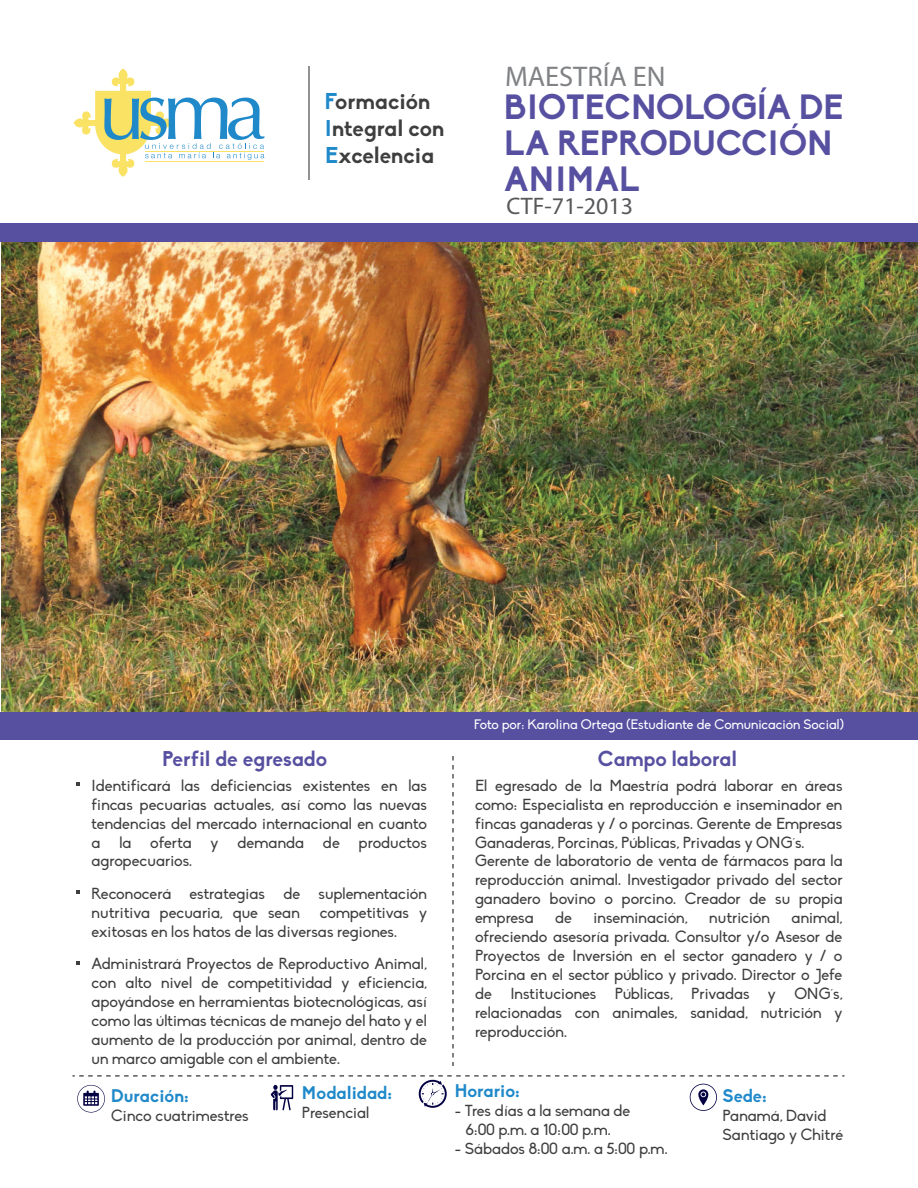
<style>
.page{position:relative;width:918px;height:1188px;background:#fff}
.page>*{position:absolute;margin:0;border:0;box-sizing:border-box;transform-origin:0 0}
.t1{font:700 34.5px/36px "Biko";color:#5750a1}
.t2{font:28.5px "Myriad Pro";color:#808285}
.t3{font:24px "Myriad Pro";color:#57585a}
.t4{font:700 22.5px/27px "Biko";color:#3e3e3f}
.t5{font:700 21px "Biko";color:#5750a1}
.t6{font:700 18px "Biko";color:#1f89ca}
.t7{font:15.75px/18.9px "Biko";color:#3e3e3f}
.t8{font:13.5px "Biko";color:#fff}
.s1{color:#1f89ca}
</style>
<div class="page">
<img style="left:2px;top:242px;width:916px;height:470px">
<svg style="left:74px;top:69px;width:190px;height:108px"></svg>
<hr style="left:145px;top:151px;width:119px;height:1px;background:#fae264">
<hr style="left:145px;top:161px;width:119px;height:1px;background:#fae264">
<hr style="left:308px;top:66px;width:2px;height:114px;background:#6c6d70">
<div style="left:0;top:712px;width:918px;height:28px;background:#5750a1"></div>
<div style="left:0;top:224px;width:918px;height:18px;background:#5750a1"></div>
<svg style="left:76px;top:783px;width:4px;height:3px"></svg>
<svg style="left:76px;top:891px;width:4px;height:3px"></svg>
<svg style="left:76px;top:961px;width:4px;height:4px"></svg>
<svg style="left:72px;top:1075px;width:772px;height:38px"></svg>
<svg style="left:452px;top:756px;width:2px;height:310px"></svg>
<h3 class="t4" style="left:325px;top:87px;width:121px"><span class="s1">F</span>ormación<br><span class="s1">I</span>ntegral con<br><span class="s1">E</span>xcelencia</h3>
<h2 class="t2" style="left:505px;top:59px;width:162px">MAESTRÍA EN</h2>
<h1 class="t1" style="left:504px;top:89px;width:341px">BIOTECNOLOGÍA DE<br>LA REPRODUCCIÓN<br>ANIMAL</h1>
<h3 class="t3" style="left:506px;top:191px;width:128px">CTF-71-2013</h3>
<p class="t8" style="left:474px;top:717px;width:371px">Foto por: Karolina Ortega (Estudiante de Comunicación Social)</p>
<h3 class="t5" style="left:162px;top:746px;width:167px">Perfil de egresado</h3>
<h3 class="t5" style="left:598px;top:746px;width:141px">Campo laboral</h3>
<p class="t7" style="left:92px;top:776px;width:337px;text-align:justify">Identificará las deficiencias existentes en las fincas pecuarias actuales, así como las nuevas tendencias del mercado internacional en cuanto a la oferta y demanda de productos agropecuarios.</p>
<p class="t7" style="left:92px;top:884px;width:337px">Reconocerá estrategias de suplementación nutritiva pecuaria, que sean</p>
<p class="t7" style="left:92px;top:903px;width:337px;text-indent:228px">competitivas y exitosas en los hatos de las diversas regiones.</p>
<p class="t7" style="left:92px;top:955px;width:337px;text-align:justify">Administrará Proyectos de Reproductivo Animal, con alto nivel de competitividad y eficiencia, apoyándose en herramientas biotecnológicas, así como las últimas técnicas de manejo del hato y el aumento de la producción por animal, dentro de un marco amigable con el ambiente.</p>
<p class="t7" style="left:475px;top:776px;width:369px">El egresado de la Maestría podrá laborar en áreas como: Especialista en reproducción e inseminador en fincas ganaderas y / o porcinas. Gerente de Empresas Ganaderas, Porcinas, Públicas, Privadas y ONG´s.<br>Gerente de laboratorio de venta de fármacos para la reproducción animal. Investigador privado del sector ganadero bovino o porcino. Creador de su propia empresa</p>
<p class="t7" style="left:475px;top:909px;width:369px;text-align:justify;text-indent:317px">animal, ofreciendo asesoría privada. Consultor y/o Asesor de Proyectos de Inversión en el sector ganadero y / o Porcina en el sector público y privado. Director o Jefe de Instituciones Públicas, Privadas y ONG´s, relacionadas con animales, sanidad, nutrición y reproducción.</p>
<p class="t7" style="left:555px;top:909px;width:18px">de</p>
<p class="t7" style="left:593px;top:909px;width:96px">inseminación,</p>
<p class="t7" style="left:709px;top:909px;width:62px">nutrición</p>
<p class="t6" style="left:111px;top:1085px;width:79px">Duración:</p>
<p class="t7" style="left:111px;top:1107px;width:139px">Cinco cuatrimestres</p>
<p class="t6" style="left:302px;top:1082px;width:91px">Modalidad:</p>
<p class="t7" style="left:302px;top:1104px;width:69px">Presencial</p>
<p class="t6" style="left:455px;top:1080px;width:66px">Horario:</p>
<p class="t7" style="left:455px;top:1102px;width:177px;text-align:center">- Tres días a la semana de<br>6:00 p.m. a 10:00 p.m.</p>
<p class="t7" style="left:455px;top:1139px;width:214px">- Sábados 8:00 a.m. a 5:00 p.m.</p>
<p class="t6" style="left:723px;top:1085px;width:46px">Sede:</p>
<p class="t7" style="left:723px;top:1107px;width:122px">Panamá, David<br>Santiago y Chitré</p>
</div>
